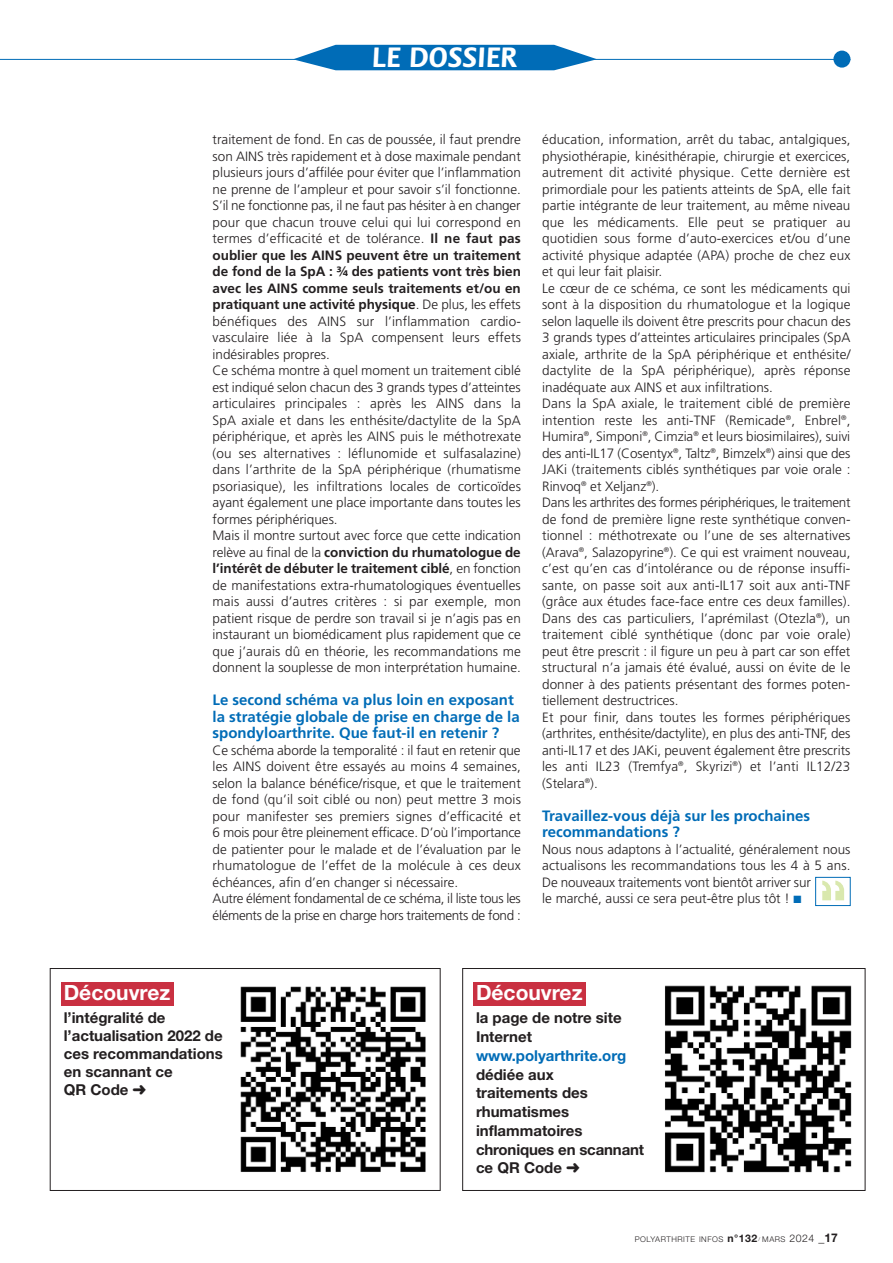
<style>
.page{position:relative;width:893px;height:1263px;background:#fff}
.page>*{position:absolute;margin:0;border:0;box-sizing:border-box;transform-origin:0 0}
.t1{font:700 30px "Flora";letter-spacing:.01em;color:#fff}
.t2{font:700 21px "Helvetica Neue";color:#fff}
.t3{font:700 15px/18.8px "Helvetica Neue";color:#231f20}
.t4{font:700 15px/16.5px "Frutiger";color:#006cb7}
.t5{font:700 15px "Helvetica Neue";color:#006cb7}
.t6{font:300 13.5px/16.5px "Frutiger";letter-spacing:.005em;color:#231f20}
.t7{font:300 7.8px "Helvetica Neue";letter-spacing:.065em;color:#231f20}
.s1{font-weight:700}
.s2{color:#006cb7}
.s3{font-weight:700;font-size:10.5px}
.s4{font-size:5.25px}
.s5{font-size:10.5px}
.s6{font-weight:700;font-size:12px}
</style>
<div class="page">
<div style="left:50px;top:968px;width:390px;height:223px;border:1px solid #231f20"></div>
<div style="left:462px;top:968px;width:403px;height:223px;border:1px solid #231f20"></div>
<div style="left:815px;top:877px;width:35px;height:29px;border:1px solid #006cb7"></div>
<hr style="left:0;top:59px;width:850px;height:1px;background:#006cb7">
<div style="left:833px;top:51px;width:17px;height:17px;background:#006cb7;border-radius:50%"></div>
<svg style="left:293px;top:45px;width:304px;height:25px"></svg>
<img style="left:665px;top:985px;width:187px;height:188px">
<img style="left:240px;top:986px;width:186px;height:186px">
<div style="left:474px;top:982px;width:112px;height:24px;background:#c93041"></div>
<div style="left:61px;top:982px;width:113px;height:24px;background:#c93041"></div>
<h1 class="t1" style="left:372px;top:39px;width:146px">LE DOSSIER</h1>
<p class="t6" style="left:213px;top:132px;width:310px">traitement de fond. En cas de poussée, il faut prendre son AINS très rapidement et à dose maximale pendant plusieurs jours d’affilée pour éviter que l’inflammation ne prenne de l’ampleur et pour savoir s’il fonctionne.<br>S’il ne fonctionne pas, il ne faut pas hésiter à en changer pour que chacun trouve celui qui lui correspond en termes d’efficacité et de tolérance. <span class="s1">Il ne faut pas oublier que les AINS peuvent être un traitement de fond de la SpA : ¾ des patients vont très bien avec les AINS comme seuls traitements et/ou en pratiquant une activité physique</span>. De plus, les effets bénéfiques des AINS sur l’inflammation cardio - vasculaire liée à la SpA compensent leurs effets indésirables propres.<br>Ce schéma montre à quel moment un traitement ciblé est indiqué selon chacun des 3 grands types d’atteintes articulaires principales : après les AINS dans la SpA axiale et dans les enthésite/dactylite de la SpA périphérique, et après les AINS puis le méthotrexate (ou ses alternatives : léflunomide et sulfasalazine) dans l’arthrite de la SpA périphérique (rhumatisme psoriasique), les infiltrations locales de corticoïdes ayant également une place importante dans toutes les formes périphériques.<br>Mais il montre surtout avec force que cette indication relève au final de la <span class="s1">conviction du rhumatologue de l’intérêt de débuter le traitement ciblé</span>, en fonction de manifestations extra-rhumatologiques éventuelles mais aussi d’autres critères : si par exemple, mon patient risque de perdre son travail si je n’agis pas en instaurant un biomédicament plus rapidement que ce que j’aurais dû en théorie, les recommandations me donnent la souplesse de mon interprétation humaine.</p>
<p class="t4" style="left:213px;top:693px;width:309px">Le second schéma va plus loin en exposant la stratégie globale de prise en charge de la spondyloarthrite. Que faut-il en retenir ?</p>
<p class="t6" style="left:213px;top:743px;width:310px">Ce schéma aborde la temporalité : il faut en retenir que les AINS doivent être essayés au moins 4 semaines, selon la balance bénéfice/risque, et que le traitement de fond (qu’il soit ciblé ou non) peut mettre 3 mois pour manifester ses premiers signes d’efficacité et 6 mois pour être pleinement efficace. D’où l’importance de patienter pour le malade et de l’évaluation par le rhumatologue de l’effet de la molécule à ces deux échéances, afin d’en changer si nécessaire.<br>Autre élément fondamental de ce schéma, il liste tous les éléments de la prise en charge hors traitements de fond :</p>
<p class="t6" style="left:542px;top:132px;width:310px">éducation, information, arrêt du tabac, antalgiques, physiothérapie, kinésithérapie, chirurgie et exercices, autrement dit activité physique. Cette dernière est primordiale pour les patients atteints de SpA, elle fait partie intégrante de leur traitement, au même niveau que les médicaments. Elle peut se pratiquer au quotidien sous forme d’auto-exercices et/ou d’une activité physique adaptée (APA) proche de chez eux et qui leur fait plaisir.<br>Le cœur de ce schéma, ce sont les médicaments qui sont à la disposition du rhumatologue et la logique selon laquelle ils doivent être prescrits pour chacun des 3 grands types d’atteintes articulaires principales (SpA axiale, arthrite de la SpA périphérique et enthésite/ dactylite de la SpA périphérique), après réponse inadéquate aux AINS et aux infiltrations.<br>Dans la SpA axiale, le traitement ciblé de première intention reste les anti-TNF (Remicade<sup>®</sup>, Enbrel<sup>®</sup>, Humira<sup>®</sup>, Simponi<sup>®</sup>, Cimzia<sup>®</sup> et leurs biosimilaires), suivi des anti-IL17 (Cosentyx<sup>®</sup>, Taltz<sup>®</sup>, Bimzelx<sup>®</sup>) ainsi que des JAKi (traitements ciblés synthétiques par voie orale :<br>Rinvoq<sup>®</sup> et Xeljanz<sup>®</sup>).<br>Dans les arthrites des formes périphériques, le traitement de fond de première ligne reste synthétique conven&shy;tionnel : méthotrexate ou l’une de ses alternatives (Arava<sup>®</sup>, Salazopyrine<sup>®</sup>). Ce qui est vraiment nouveau, c’est qu’en cas d’intolérance ou de réponse insuffi&shy;sante, on passe soit aux anti-IL17 soit aux anti-TNF (grâce aux études face-face entre ces deux familles).<br>Dans des cas particuliers, l’aprémilast (Otezla<sup>®</sup>), un traitement ciblé synthétique (donc par voie orale) peut être prescrit : il figure un peu à part car son effet structural n’a jamais été évalué, aussi on évite de le donner à des patients présentant des formes poten - tiellement destructrices.<br>Et pour finir, dans toutes les formes périphériques (arthrites, enthésite/dactylite), en plus des anti-TNF, des anti-IL17 et des JAKi, peuvent également être prescrits les anti IL23 (Tremfya<sup>®</sup>, Skyrizi<sup>®</sup>) et l’anti IL12/23 (Stelara<sup>®</sup>).</p>
<p class="t4" style="left:542px;top:808px;width:269px">Travaillez-vous déjà sur les prochaines recommandations ?</p>
<p class="t6" style="left:542px;top:842px;width:310px">Nous nous adaptons à l’actualité, généralement nous actualisons les recommandations tous les 4 à 5 ans.<br>De nouveaux traitements vont bientôt arriver sur<br>le marché, aussi ce sera peut-être plus tôt ! <span class="s2">■</span></p>
<h2 class="t2" style="left:64px;top:985px;width:108px">Découvrez</h2>
<p class="t3" style="left:64px;top:1009px;width:161px;line-height:18px">l’intégralité de l’actualisation 2022 de ces recommandations en scannant ce<br>QR Code ➜</p>
<h2 class="t2" style="left:476px;top:985px;width:108px">Découvrez</h2>
<p class="t3" style="left:476px;top:1010px;width:147px">la page de notre site<br>Internet</p>
<p class="t5" style="left:476px;top:1050px;width:152px">www.polyarthrite.org</p>
<p class="t3" style="left:476px;top:1066px;width:170px">dédiée aux<br>traitements des rhumatismes inflammatoires chroniques en scannant ce QR Code ➜</p>
<p class="t7" style="left:635px;top:1236px;width:204px">POLYARTHRITE INFOS <span class="s3">n°132</span><span class="s4">/</span> MARS <span class="s5">2024</span> <span class="s6">_17</span></p>
</div>
